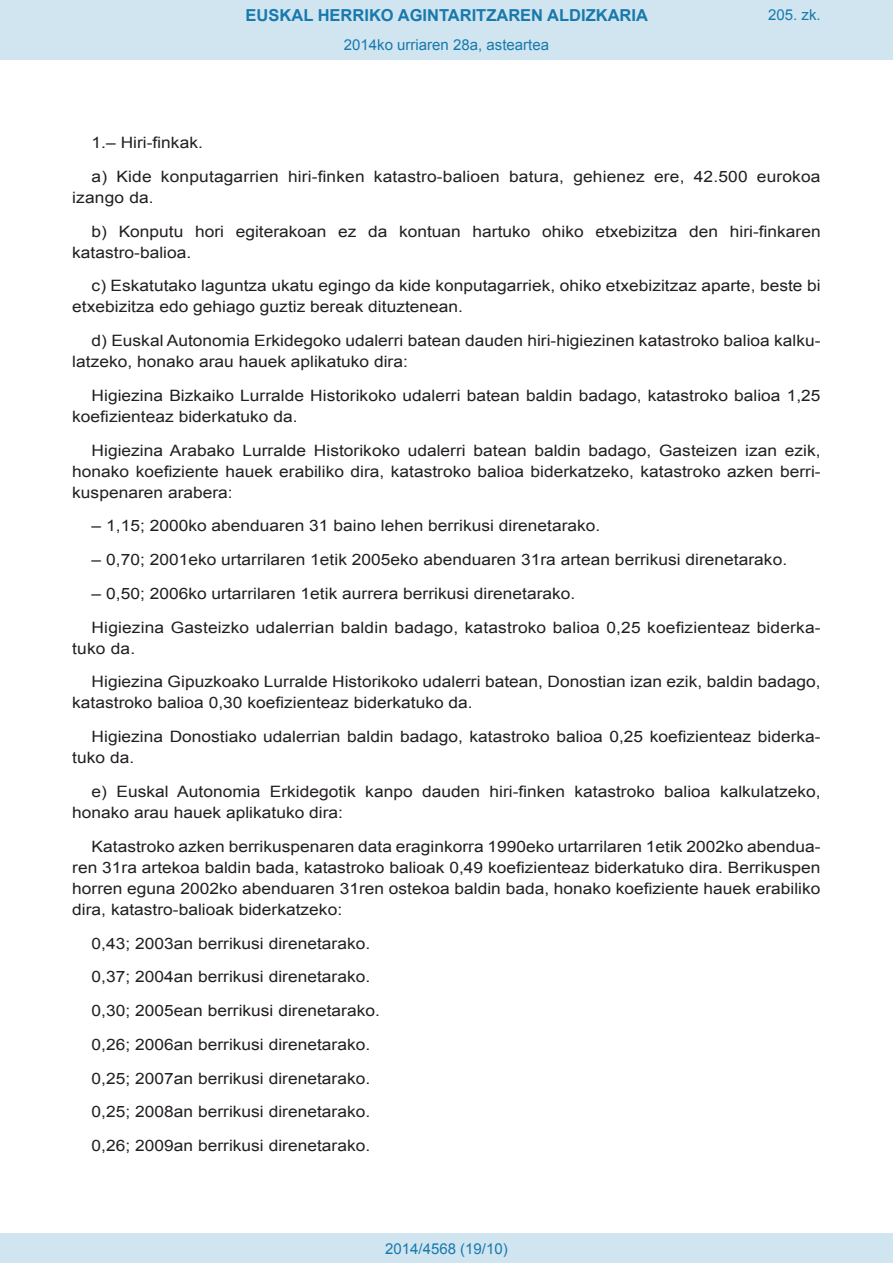
<style>
.page{position:relative;width:893px;height:1263px;background:#fff}
.page>*{position:absolute;margin:0;border:0;box-sizing:border-box;transform-origin:0 0}
.t1{font:700 16.5px "Arial";color:#1879ad}
.BOPVDetalle{font:15.6px/21px "Arial";color:#231f20;scale:1.11 1}
.Paginacion_Centro{font:15px "Arial";color:#1879ad}
</style>
<div class="page">
<div style="left:0;top:0;width:893px;height:60px;background:#d0e5f0"></div>
<div style="left:0;top:1233px;width:893px;height:30px;background:#d0e5f0"></div>
<p class="t1" style="left:246px;top:4px;width:404px">EUSKAL HERRIKO AGINTARITZAREN ALDIZKARIA</p>
<p class="Paginacion_Centro" style="left:344px;top:35px;width:207px">2014ko urriaren 28a, asteartea</p>
<p class="Paginacion_Centro" style="left:768px;top:5px;width:54px">205. zk.</p>
<p class="BOPVDetalle" style="left:92px;top:132px;width:102px">1.– Hiri-finkak.</p>
<p class="BOPVDetalle" style="left:72px;top:166px;width:676px;text-indent:19px">a) Kide konputagarrien hiri-finken katastro-balioen batura, gehienez ere, 42.500 eurokoa izango da.</p>
<p class="BOPVDetalle" style="left:72px;top:221px;width:676px;text-indent:19px">b) Konputu hori egiterakoan ez da kontuan hartuko ohiko etxebizitza den hiri-finkaren katastro-balioa.</p>
<p class="BOPVDetalle" style="left:72px;top:276px;width:676px;text-indent:19px">c) Eskatutako laguntza ukatu egingo da kide konputagarriek, ohiko etxebizitzaz aparte, beste bi etxebizitza edo gehiago guztiz bereak dituztenean.</p>
<p class="BOPVDetalle" style="left:72px;top:330px;width:676px;text-indent:19px">d) Euskal Autonomia Erkidegoko udalerri batean dauden hiri-higiezinen katastroko balioa kalku&shy;latzeko, honako arau hauek aplikatuko dira:</p>
<p class="BOPVDetalle" style="left:72px;top:385px;width:676px;text-indent:19px">Higiezina Bizkaiko Lurralde Historikoko udalerri batean baldin badago, katastroko balioa 1,25 koefizienteaz biderkatuko da.</p>
<p class="BOPVDetalle" style="left:72px;top:440px;width:676px;text-align:justify;text-indent:19px">Higiezina Arabako Lurralde Historikoko udalerri batean baldin badago, Gasteizen izan ezik, honako koefiziente hauek erabiliko dira, katastroko balioa biderkatzeko, katastroko azken berri&shy;kuspenaren arabera:</p>
<p class="BOPVDetalle" style="left:92px;top:516px;width:460px">– 1,15; 2000ko abenduaren 31 baino lehen berrikusi direnetarako.</p>
<p class="BOPVDetalle" style="left:92px;top:549px;width:628px">– 0,70; 2001eko urtarrilaren 1etik 2005eko abenduaren 31ra artean berrikusi direnetarako.</p>
<p class="BOPVDetalle" style="left:92px;top:583px;width:437px">– 0,50; 2006ko urtarrilaren 1etik aurrera berrikusi direnetarako.</p>
<p class="BOPVDetalle" style="left:72px;top:617px;width:676px;text-indent:19px">Higiezina Gasteizko udalerrian baldin badago, katastroko balioa 0,25 koefizienteaz biderka&shy;tuko da.</p>
<p class="BOPVDetalle" style="left:72px;top:672px;width:675px;text-indent:19px">Higiezina Gipuzkoako Lurralde Historikoko udalerri batean, Donostian izan ezik, baldin badago, katastroko balioa 0,30 koefizienteaz biderkatuko da.</p>
<p class="BOPVDetalle" style="left:72px;top:726px;width:676px;text-indent:19px">Higiezina Donostiako udalerrian baldin badago, katastroko balioa 0,25 koefizienteaz biderka&shy;tuko da.</p>
<p class="BOPVDetalle" style="left:72px;top:781px;width:676px;text-indent:19px">e) Euskal Autonomia Erkidegotik kanpo dauden hiri-finken katastroko balioa kalkulatzeko, honako arau hauek aplikatuko dira:</p>
<p class="BOPVDetalle" style="left:72px;top:836px;width:676px;text-align:justify;text-indent:19px">Katastroko azken berrikuspenaren data eraginkorra 1990eko urtarrilaren 1etik 2002ko abendua&shy;ren 31ra artekoa baldin bada, katastroko balioak 0,49 koefizienteaz biderkatuko dira. Berrikuspen horren eguna 2002ko abenduaren 31ren ostekoa baldin bada, honako koefiziente hauek erabiliko dira, katastro-balioak biderkatzeko:</p>
<p class="BOPVDetalle" style="left:92px;top:933px;width:252px">0,43; 2003an berrikusi direnetarako.</p>
<p class="BOPVDetalle" style="left:92px;top:966px;width:252px">0,37; 2004an berrikusi direnetarako.</p>
<p class="BOPVDetalle" style="left:92px;top:1000px;width:261px">0,30; 2005ean berrikusi direnetarako.</p>
<p class="BOPVDetalle" style="left:92px;top:1034px;width:252px">0,26; 2006an berrikusi direnetarako.</p>
<p class="BOPVDetalle" style="left:92px;top:1068px;width:252px">0,25; 2007an berrikusi direnetarako.</p>
<p class="BOPVDetalle" style="left:92px;top:1101px;width:252px">0,25; 2008an berrikusi direnetarako.</p>
<p class="BOPVDetalle" style="left:92px;top:1135px;width:252px">0,26; 2009an berrikusi direnetarako.</p>
<p class="Paginacion_Centro" style="left:385px;top:1238px;width:124px">2014/4568 (19/10)</p>
</div>
